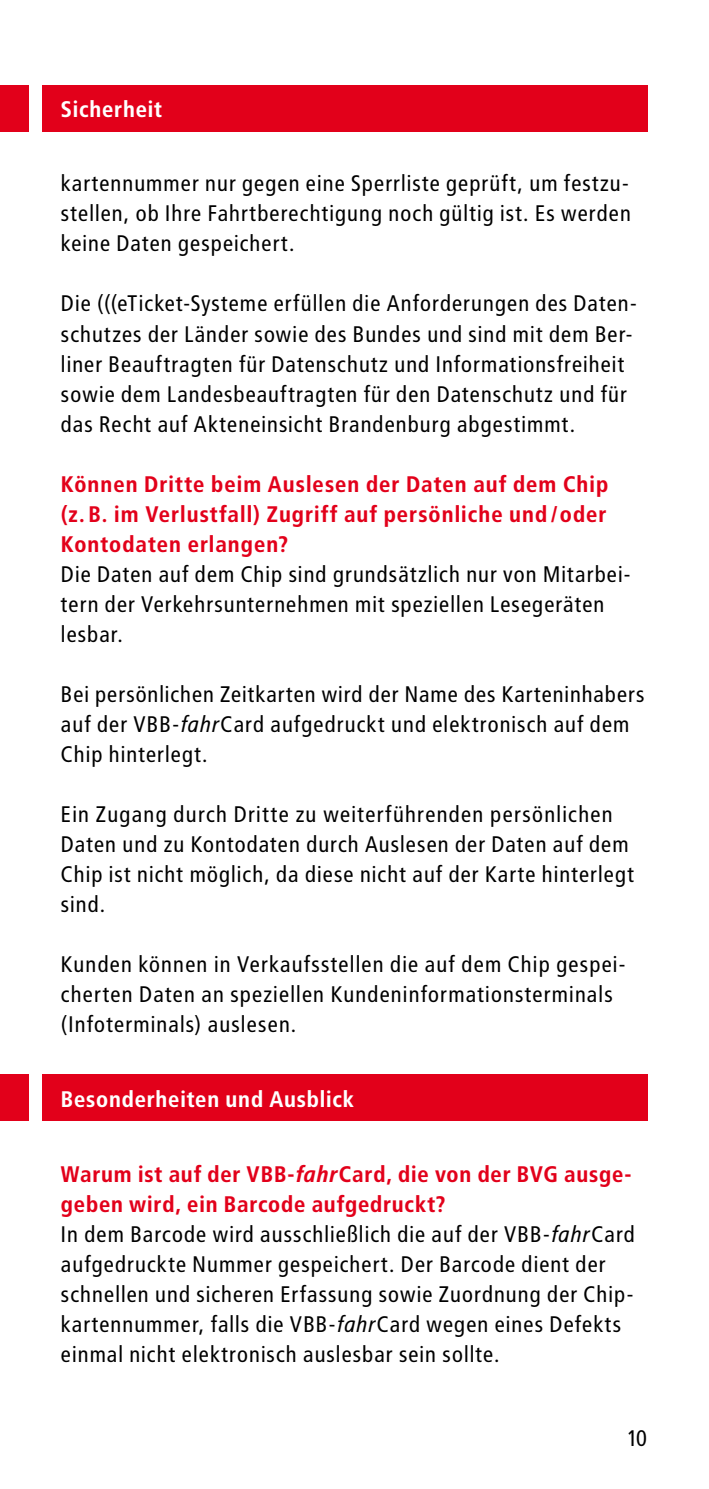
<style>
.page{position:relative;width:709px;height:1489px;background:#fff}
.page>*{position:absolute;margin:0;border:0;box-sizing:border-box;transform-origin:0 0}
.t1{font:22.5px/30px "Transit";letter-spacing:.01em;color:#000}
.t2{font:700 22.5px/30px "Transit";letter-spacing:.025em;color:#e2001a;text-align:justify}
.t3{font:700 22.5px "Transit";letter-spacing:.015em;color:#fff}
.s1{font-style:italic}
.s2{font-weight:700;color:#e2001a}
.s3{font-weight:700;font-style:italic;color:#e2001a}
</style>
<div class="page">
<div style="left:43px;top:85px;width:605px;height:46px;background:#e2001a"></div>
<div style="left:0;top:85px;width:28px;height:46px;background:#e2001a"></div>
<div style="left:43px;top:1074px;width:605px;height:46px;background:#e2001a"></div>
<div style="left:0;top:1074px;width:28px;height:46px;background:#e2001a"></div>
<p class="t3" style="left:61px;top:96px;width:103px">Sicherheit</p>
<p class="t1" style="left:61px;top:169px;width:572px;text-align:justify">kartennummer nur gegen eine Sperrliste geprüft, um festzu&shy;stellen, ob Ihre Fahrtberechtigung noch gültig ist. Es werden keine Daten gespeichert.</p>
<p class="t1" style="left:61px;top:289px;width:578px">Die (((eTicket-Systeme erfüllen die Anforderungen des Daten&shy;schutzes der Länder sowie des Bundes und sind mit dem Ber&shy;liner Beauftragten für Datenschutz und Informationsfreiheit sowie dem Landesbeauftragten für den Datenschutz und für das Recht auf Akteneinsicht Brandenburg abgestimmt.</p>
<p class="t2" style="left:61px;top:468px;width:549px">Können Dritte beim Auslesen der Daten auf dem Chip (z. B. im Verlustfall) Zugriff auf persönliche und /oder Kontodaten erlangen?</p>
<p class="t1" style="left:61px;top:559px;width:572px">Die Daten auf dem Chip sind grundsätzlich nur von Mitarbei&shy;tern der Verkehrsunternehmen mit speziellen Lesegeräten lesbar.</p>
<p class="t1" style="left:61px;top:679px;width:585px">Bei persönlichen Zeitkarten wird der Name des Karteninhabers auf der VBB-<span class="s1">fahr</span>Card aufgedruckt und elektronisch auf dem<br>Chip hinterlegt.</p>
<p class="t1" style="left:61px;top:799px;width:575px">Ein Zugang durch Dritte zu weiterführenden persönlichen Daten und zu Kontodaten durch Auslesen der Daten auf dem Chip ist nicht möglich, da diese nicht auf der Karte hinterlegt sind.</p>
<p class="t1" style="left:61px;top:949px;width:567px">Kunden können in Verkaufsstellen die auf dem Chip gespei&shy;cherten Daten an speziellen Kundeninformationsterminals (Infoterminals) auslesen.</p>
<p class="t3" style="left:61px;top:1085px;width:295px">Besonderheiten und Ausblick</p>
<p class="t1" style="left:61px;top:1159px;width:576px"><span class="s2">Warum ist auf der VBB-</span><span class="s3">fahr</span><span class="s2">Card, die von der BVG ausge&shy;geben wird, ein Barcode aufgedruckt?<br></span>In dem Barcode wird ausschließlich die auf der VBB-<span class="s1">fahr</span>Card aufgedruckte Nummer gespeichert. Der Barcode dient der schnellen und sicheren Erfassung sowie Zuordnung der Chip&shy;kartennummer, falls die VBB-<span class="s1">fahr</span>Card wegen eines Defekts einmal nicht elektronisch auslesbar sein sollte.</p>
<p class="t1" style="left:627px;top:1422px;width:22px">10</p>
</div>
